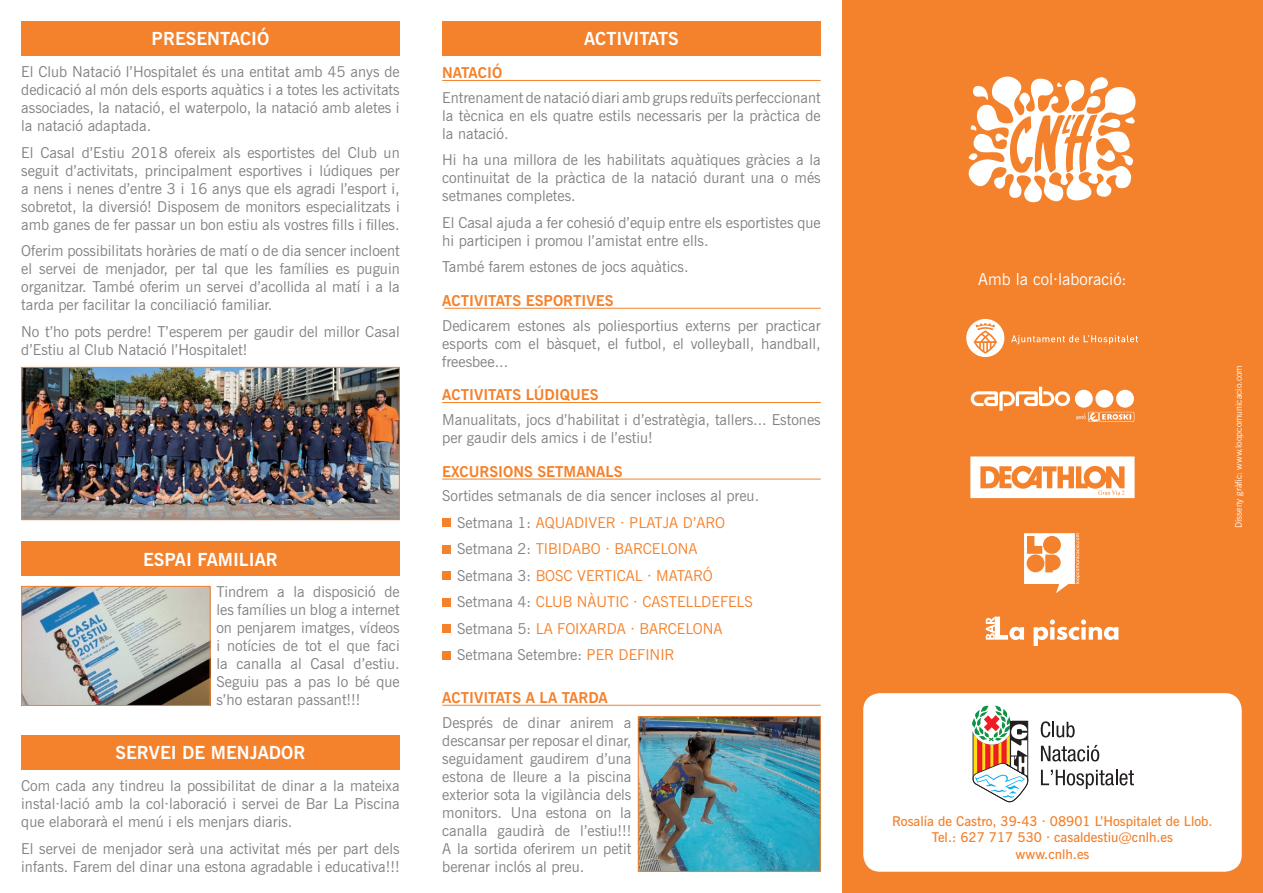
<style>
.page{position:relative;width:1263px;height:893px;background:#fff}
.page>*{position:absolute;margin:0;border:0;box-sizing:border-box;transform-origin:0 0}
.t1{font:700 18px "News Gothic BT";color:#fff}
.t2{font:16.5px "News Gothic BT";color:#fff}
.t3{font:15px/18px "News Gothic BT";color:#808285;text-align:justify}
.t4{font:15px/26.5px "News Gothic BT";color:#f4812b}
.t5{font:700 15px "News Gothic BT";color:#f4812b}
.t6{font:600 13.5px/16.5px "News Gothic BT";color:#f4812b;text-align:center}
.t7{font:9px "News Gothic BT";color:#fff}
.s1{color:#808285}
</style>
<div class="page">
<div style="left:21px;top:21px;width:379px;height:34px;background:#f4812b"></div>
<div style="left:21px;top:735px;width:379px;height:34px;background:#f4812b"></div>
<div style="left:442px;top:21px;width:379px;height:34px;background:#f4812b"></div>
<hr style="left:442px;top:80px;width:379px;height:1px;background:#f4812b">
<hr style="left:444px;top:308px;width:377px;height:1px;background:#f4812b">
<hr style="left:442px;top:402px;width:379px;height:1px;background:#f4812b">
<hr style="left:442px;top:479px;width:379px;height:1px;background:#f4812b">
<img style="left:640px;top:718px;width:179px;height:152px">
<div style="left:638px;top:716px;width:183px;height:156px;border:1px solid #f4812b"></div>
<div style="left:442px;top:518px;width:9px;height:9px;background:#f4812b"></div>
<div style="left:442px;top:545px;width:9px;height:8px;background:#f4812b"></div>
<div style="left:442px;top:571px;width:9px;height:9px;background:#f4812b"></div>
<div style="left:442px;top:598px;width:9px;height:8px;background:#f4812b"></div>
<div style="left:442px;top:624px;width:9px;height:9px;background:#f4812b"></div>
<div style="left:442px;top:651px;width:9px;height:8px;background:#f4812b"></div>
<hr style="left:442px;top:705px;width:379px;height:1px;background:#f4812b">
<div style="left:21px;top:541px;width:379px;height:34px;background:#f4812b"></div>
<img style="left:23px;top:369px;width:375px;height:149px">
<div style="left:21px;top:367px;width:379px;height:153px;border:1px solid #f4812b"></div>
<img style="left:23px;top:588px;width:185px;height:116px">
<div style="left:21px;top:586px;width:189px;height:120px;border:1px solid #f4812b"></div>
<div style="left:842px;top:0;width:421px;height:893px;background:#f4812b"></div>
<svg style="left:1011px;top:335px;width:127px;height:9px"></svg>
<div style="left:966px;top:319px;width:38px;height:38px;background:#fff;border-radius:50%"></div>
<svg style="left:974px;top:323px;width:23px;height:31px"></svg>
<div style="left:863px;top:693px;width:379px;height:179px;background:#fff;border-radius:17px"></div>
<svg style="left:972px;top:705px;width:56px;height:97px"></svg>
<svg style="left:1041px;top:721px;width:34px;height:16px"></svg>
<svg style="left:1041px;top:745px;width:58px;height:16px"></svg>
<svg style="left:1041px;top:770px;width:93px;height:19px"></svg>
<svg style="left:1024px;top:533px;width:56px;height:60px"></svg>
<svg style="left:1033px;top:619px;width:85px;height:27px"></svg>
<svg style="left:986px;top:617px;width:38px;height:23px"></svg>
<svg style="left:968px;top:76px;width:168px;height:126px"></svg>
<svg style="left:970px;top:456px;width:164px;height:42px"></svg>
<svg style="left:971px;top:387px;width:99px;height:24px"></svg>
<div style="left:1075px;top:390px;width:18px;height:18px;background:#fff;border-radius:50%"></div>
<div style="left:1095px;top:390px;width:18px;height:18px;background:#fff;border-radius:50%"></div>
<div style="left:1116px;top:390px;width:18px;height:18px;background:#fff;border-radius:50%"></div>
<svg style="left:1076px;top:411px;width:59px;height:11px"></svg>
<p class="t1" style="left:152px;top:28px;width:119px">PRESENTACIÓ</p>
<p class="t3" style="left:21px;top:63px;width:380px">El Club Natació l’Hospitalet és una entitat amb 45 anys de dedicació al món dels esports aquàtics i a totes les activitats associades, la natació, el waterpolo, la natació amb aletes i la natació adaptada.</p>
<p class="t3" style="left:21px;top:143px;width:380px">El Casal d’Estiu 2018 ofereix als esportistes del Club un seguit d’activitats, principalment esportives i lúdiques per a nens i nenes d’entre 3 i 16 anys que els agradi l’esport i, sobretot, la diversió! Disposem de monitors especialitzats i amb ganes de fer passar un bon estiu als vostres fills i filles.</p>
<p class="t3" style="left:21px;top:242px;width:380px">Oferim possibilitats horàries de matí o de dia sencer incloent el servei de menjador, per tal que les famílies es puguin organitzar. També oferim un servei d’acollida al matí i a la tarda per facilitar la conciliació familiar.</p>
<p class="t3" style="left:21px;top:322px;width:380px">No t’ho pots perdre! T’esperem per gaudir del millor Casal d’Estiu al Club Natació l’Hospitalet!</p>
<p class="t1" style="left:143px;top:548px;width:136px">ESPAI FAMILIAR</p>
<p class="t3" style="left:216px;top:583px;width:185px">Tindrem a la disposició de les famílies un blog a internet on penjarem imatges, vídeos i notícies de tot el que faci la canalla al Casal d’estiu.<br>Seguiu pas a pas lo bé que s’ho estaran passant!!!</p>
<p class="t1" style="left:116px;top:742px;width:191px">SERVEI DE MENJADOR</p>
<p class="t3" style="left:21px;top:777px;width:380px">Com cada any tindreu la possibilitat de dinar a la mateixa instal·lació amb la col·laboració i servei de Bar La Piscina que elaborarà el menú i els menjars diaris.</p>
<p class="t3" style="left:21px;top:839px;width:380px">El servei de menjador serà una activitat més per part dels infants. Farem del dinar una estona agradable i educativa!!!</p>
<p class="t1" style="left:584px;top:28px;width:96px">ACTIVITATS</p>
<p class="t5" style="left:442px;top:63px;width:62px">NATACIÓ</p>
<p class="t3" style="left:442px;top:88px;width:380px">Entrenament de natació diari amb grups reduïts perfeccionant la tècnica en els quatre estils necessaris per la pràctica de la natació.</p>
<p class="t3" style="left:442px;top:151px;width:380px">Hi ha una millora de les habilitats aquàtiques gràcies a la continuitat de la pràctica de la natació durant una o més setmanes completes.</p>
<p class="t3" style="left:442px;top:213px;width:380px">El Casal ajuda a fer cohesió d’equip entre els esportistes que hi participen i promou l’amistat entre ells.</p>
<p class="t3" style="left:442px;top:258px;width:248px">També farem estones de jocs aquàtics.</p>
<p class="t5" style="left:442px;top:291px;width:173px">ACTIVITATS ESPORTIVES</p>
<p class="t3" style="left:442px;top:316px;width:380px">Dedicarem estones als poliesportius externs per practicar esports com el bàsquet, el futbol, el volleyball, handball, freesbee...</p>
<p class="t5" style="left:442px;top:386px;width:158px">ACTIVITATS LÚDIQUES</p>
<p class="t3" style="left:442px;top:411px;width:380px">Manualitats, jocs d’habilitat i d’estratègia, tallers... Estones per gaudir dels amics i de l’estiu!</p>
<p class="t5" style="left:442px;top:462px;width:182px">EXCURSIONS SETMANALS</p>
<p class="t4" style="left:457px;top:482px;width:304px;text-indent:-15px"><span class="s1">Sortides setmanals de dia sencer incloses al preu.<br>Setmana 1:</span> AQUADIVER · PLATJA D’ARO <span class="s1">Setmana 2:</span> TIBIDABO · BARCELONA<br><span class="s1">Setmana 3:</span> BOSC VERTICAL · MATARÓ <span class="s1">Setmana 4:</span> CLUB NÀUTIC · CASTELLDEFELS <span class="s1">Setmana 5:</span> LA FOIXARDA · BARCELONA <span class="s1">Setmana Setembre:</span> PER DEFINIR</p>
<p class="t5" style="left:442px;top:688px;width:167px">ACTIVITATS A LA TARDA</p>
<p class="t3" style="left:442px;top:713px;width:191px">Després de dinar anirem a descansar per reposar el dinar, seguidament gaudirem d’una estona de lleure a la piscina exterior sota la vigilància dels monitors. Una estona on la canalla gaudirà de l’estiu!!!<br>A la sortida oferirem un petit berenar inclós al preu.</p>
<p class="t2" style="left:978px;top:269px;width:150px">Amb la col·laboració:</p>
<p class="t7" style="left:1233px;top:528px;width:164px;rotate:-90deg">Disseny gràfic: www.loopcomunicacio.com</p>
<p class="t6" style="left:892px;top:813px;width:322px">Rosalía de Castro, 39-43 · 08901 L’Hospitalet de Llob.<br>Tel.: 627 717 530 · casaldestiu@cnlh.es<br>www.cnlh.es</p>
</div>
